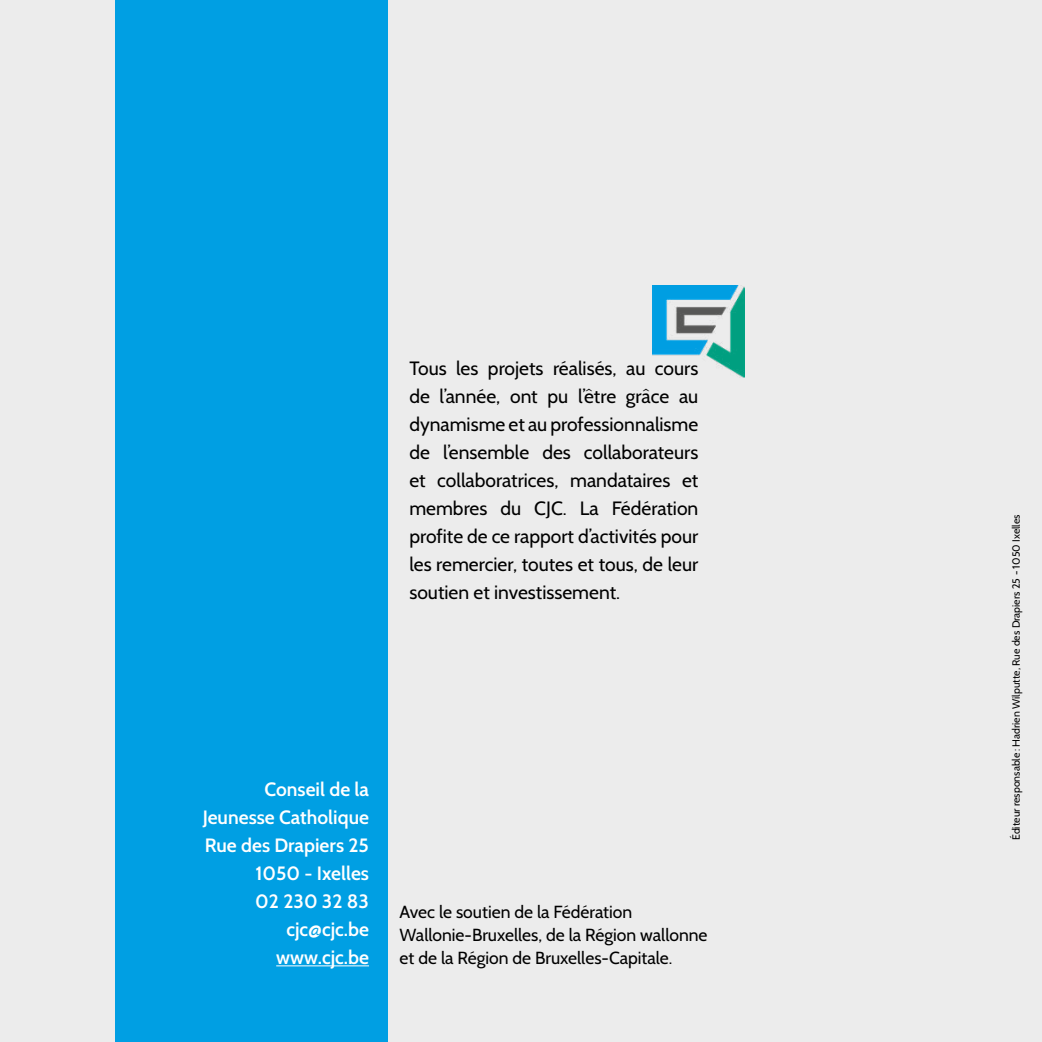
<style>
.page{position:relative;width:1042px;height:1042px;background:#ececec}
.page>*{position:absolute;margin:0;border:0;box-sizing:border-box;transform-origin:0 0}
.t1{font:19.25px/28px "Cabin";color:#000;text-align:justify}
.t2{font:600 19.25px/28px "Cabin";color:#fff;text-align:right}
.t3{font:17.5px/22.8px "Cabin";color:#000}
.t4{font:10.5px "Cabin";color:#000}
</style>
<div class="page">
<div style="left:115px;top:0;width:273px;height:1042px;background:#009fe3"></div>
<hr style="left:276px;top:965px;width:93px;height:1px;background:#fff">
<img style="left:652px;top:285px;width:92px;height:92px">
<p class="t1" style="left:409px;top:354px;width:290px">Tous les projets réalisés, au cours de l’année, ont pu l’être grâce au dynamisme et au professionnalisme de l’ensemble des collaborateurs et collaboratrices, mandataires et membres du CJC. La Fédération profite de ce rapport d’activités pour les remercier, toutes et tous, de leur soutien et investissement.</p>
<p class="t2" style="left:203px;top:775px;width:168px">Conseil de la<br>Jeunesse Catholique<br>Rue des Drapiers 25<br>1050 - Ixelles<br>02 230 32 83 cjc@cjc.be www.cjc.be</p>
<p class="t3" style="left:400px;top:900px;width:309px">Avec le soutien de la Fédération<br>Wallonie-Bruxelles, de la Région wallonne et de la Région de Bruxelles-Capitale.</p>
<p class="t4" style="left:1009px;top:840px;width:327px;rotate:-90deg">Éditeur responsable: Hadrien Wilputte, Rue des Drapiers 25 - 1050 Ixelles</p>
</div>
